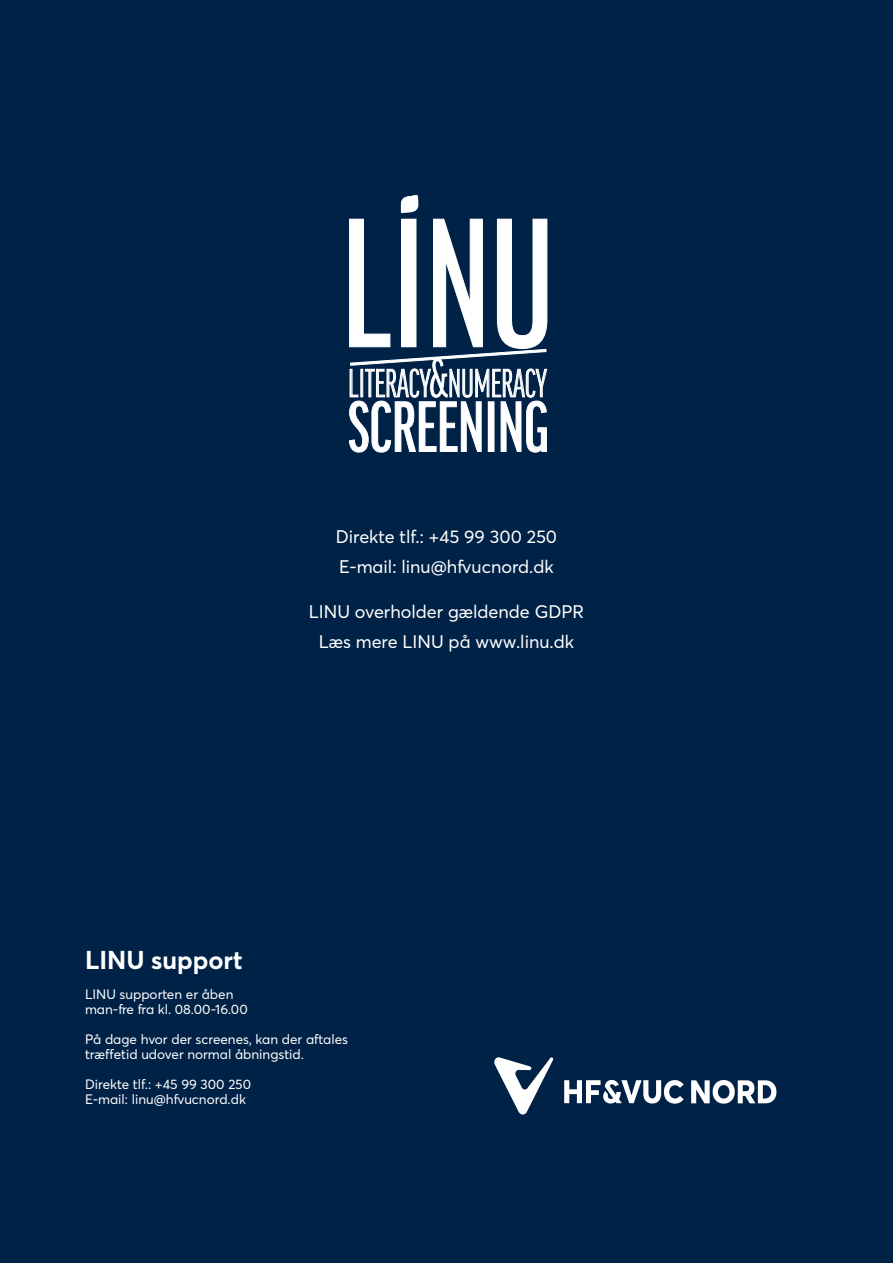
<style>
.page{position:relative;width:893px;height:1263px;background:#002246}
.page>*{position:absolute;margin:0;border:0;box-sizing:border-box;transform-origin:0 0}
.t1{font:500 175.95px "Good Pro Comp";color:#fff;scale:1.08 1}
.t2{font:500 68.55px "Good Pro Comp";color:#fff;scale:1.13 1}
.t3{font:52.35px "Good Pro Comp";color:#fff}
.t4{font:38.1px "Good Pro Comp";color:#fff}
.t5{font:700 25.5px "Averta";color:#fff}
.t6{font:18px "Averta";color:#fff}
.t7{font:13.5px/15px "Averta";color:#fff}
</style>
<div class="page">
<svg style="left:349px;top:219px;width:199px;height:234px"></svg>
<svg style="left:401px;top:195px;width:18px;height:18px"></svg>
<svg style="left:691px;top:1080px;width:85px;height:24px"></svg>
<svg style="left:564px;top:1080px;width:120px;height:24px"></svg>
<svg style="left:494px;top:1057px;width:60px;height:57px"></svg>
<p class="t1" style="left:342px;top:186px;width:198px">LINU</p>
<p class="t4" style="left:348px;top:362px;width:200px">LITERACY NUMERACY</p>
<p class="t3" style="left:430px;top:349px;width:19px">&amp;</p>
<p class="t2" style="left:348px;top:389px;width:179px">SCREENING</p>
<p class="t6" style="left:336px;top:524px;width:223px">Direkte tlf.: +45 99 300 250</p>
<p class="t6" style="left:339px;top:554px;width:216px">E-mail: linu@hfvucnord.dk</p>
<p class="t6" style="left:309px;top:599px;width:277px">LINU overholder gældende GDPR</p>
<p class="t6" style="left:319px;top:629px;width:257px">Læs mere LINU på www.linu.dk</p>
<p class="t5" style="left:85px;top:941px;width:159px">LINU support</p>
<p class="t7" style="left:85px;top:986px;width:150px">LINU supporten er åben</p>
<p class="t7" style="left:85px;top:1001px;width:164px">man-fre fra kl. 08.00-16.00</p>
<p class="t7" style="left:85px;top:1031px;width:264px">På dage hvor der screenes, kan der aftales træffetid udover normal åbningstid.</p>
<p class="t7" style="left:85px;top:1076px;width:168px">Direkte tlf.: +45 99 300 250</p>
<p class="t7" style="left:85px;top:1091px;width:162px">E-mail: linu@hfvucnord.dk</p>
</div>
